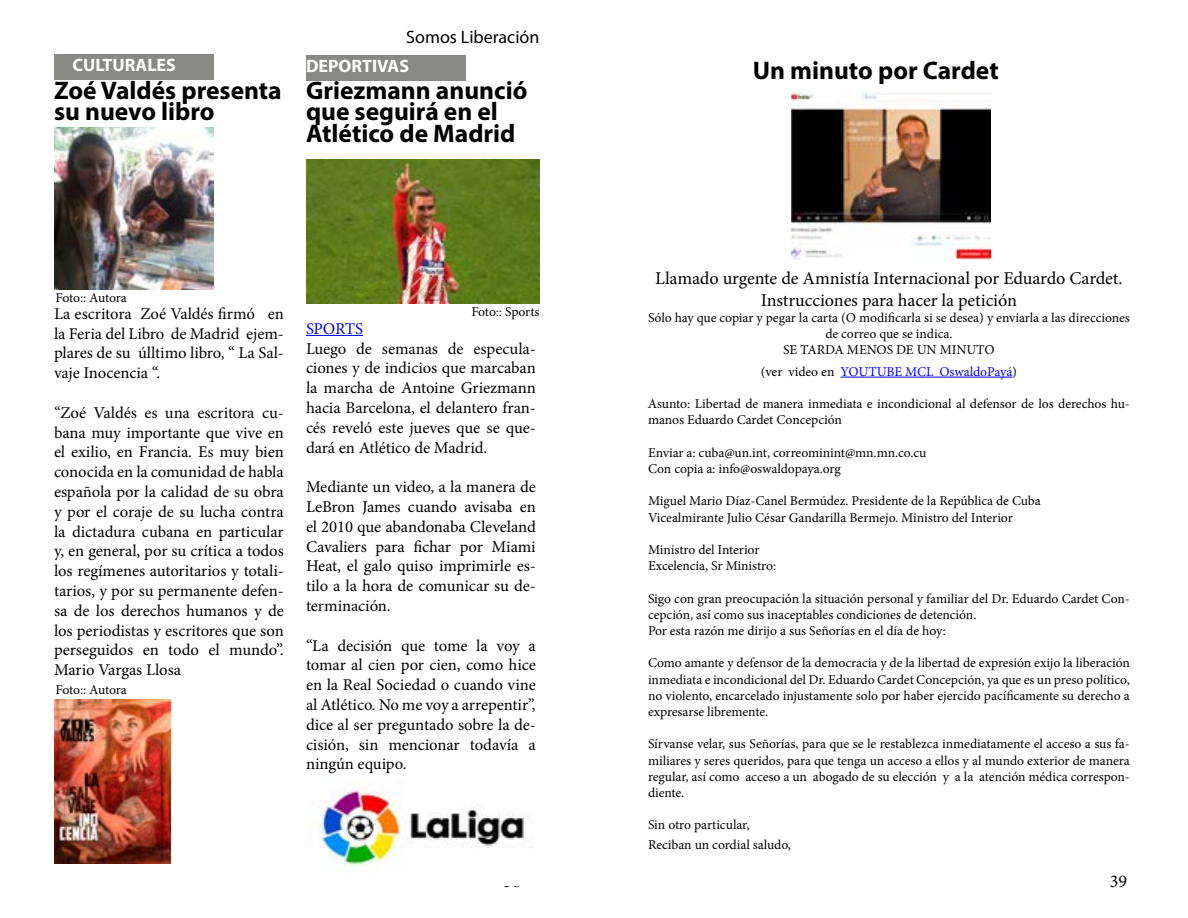
<style>
.page{position:relative;width:1188px;height:918px;background:#fff}
.page>*{position:absolute;margin:0;border:0;box-sizing:border-box;transform-origin:0 0}
.t1{font:700 25.5px/21px "Myriad Pro";color:#000}
.t2{font:18px/21.6px "Minion Pro";color:#000;text-align:center}
.t3{font:700 18px "Myriad Pro";color:#fff}
.t4{font:18px "Myriad Pro";color:#000}
.t5{font:16.5px/19.8px "Minion Pro";letter-spacing:-.005em;color:#000;text-align:justify}
.t6{font:16.5px "Minion Pro";color:#00f}
.t7{font:13.5px/16.2px "Minion Pro";color:#000}
.t8{font:13.5px "Minion Pro";color:#00f}
.s1{color:#000}
</style>
<div class="page">
<div style="left:54px;top:54px;width:160px;height:26px;background:#888885"></div>
<img style="left:54px;top:128px;width:160px;height:161px">
<div style="left:306px;top:55px;width:160px;height:25px;background:#888885"></div>
<img style="left:306px;top:159px;width:233px;height:144px">
<hr style="left:306px;top:335px;width:57px;height:1px;background:#00f">
<img style="left:54px;top:700px;width:117px;height:164px">
<img style="left:306px;top:783px;width:226px;height:89px">
<hr style="left:841px;top:377px;width:171px;height:1px;background:#00f">
<img style="left:792px;top:90px;width:198px;height:169px">
<h2 class="t3" style="left:72px;top:53px;width:105px">CULTURALES</h2>
<h1 class="t1" style="left:54px;top:80px;width:229px">Zoé Valdés presenta su nuevo libro</h1>
<h2 class="t4" style="left:406px;top:26px;width:135px">Somos Liberación</h2>
<h2 class="t3" style="left:306px;top:54px;width:105px">DEPORTIVAS</h2>
<h1 class="t1" style="left:306px;top:80px;width:223px">Griezmann anunció que seguirá en el<br>Atlético de Madrid</h1>
<p class="t7" style="left:55px;top:290px;width:73px">Foto:: Autora</p>
<p class="t5" style="left:54px;top:304px;width:232px">La escritora Zoé Valdés firmó en la Feria del Libro de Madrid ejem&shy;plares de su úlltimo libro, “ La Sal&shy;vaje Inocencia “.</p>
<p class="t5" style="left:54px;top:403px;width:232px">“Zoé Valdés es una escritora cu&shy;bana muy importante que vive en el exilio, en Francia. Es muy bien conocida en la comunidad de habla española por la calidad de su obra y por el coraje de su lucha contra la dictadura cubana en particular y, en general, por su crítica a todos los regímenes autoritarios y totali&shy;tarios, y por su permanente defen&shy;sa de los derechos humanos y de los periodistas y escritores que son perseguidos en todo el mundo”.<br>Mario Vargas Llosa</p>
<p class="t7" style="left:55px;top:681px;width:73px">Foto:: Autora</p>
<p class="t7" style="left:471px;top:304px;width:70px">Foto:: Sports</p>
<p class="t6" style="left:306px;top:318px;width:59px">SPORTS</p>
<p class="t5" style="left:306px;top:339px;width:232px">Luego de semanas de especula&shy;ciones y de indicios que marcaban la marcha de Antoine Griezmann hacia Barcelona, el delantero fran&shy;cés reveló este jueves que se que&shy;dará en Atlético de Madrid.</p>
<p class="t5" style="left:306px;top:477px;width:232px">Mediante un video, a la manera de LeBron James cuando avisaba en el 2010 que abandonaba Cleveland Cavaliers para fichar por Miami Heat, el galo quiso imprimirle es&shy;tilo a la hora de comunicar su de&shy;terminación.</p>
<p class="t5" style="left:306px;top:636px;width:232px">“La decisión que tome la voy a tomar al cien por cien, como hice en la Real Sociedad o cuando vine al Atlético. No me voy a arrepentir”, dice al ser preguntado sobre la de&shy;cisión, sin mencionar todavía a ningún equipo.</p>
<h2 class="t2" style="left:504px;top:871px;width:19px">38</h2>
<h1 class="t1" style="left:753px;top:59px;width:248px">Un minuto por Cardet</h1>
<h2 class="t2" style="left:655px;top:267px;width:469px">Llamado urgente de Amnistía Internacional por Eduardo Cardet.<br>Instrucciones para hacer la petición</h2>
<p class="t7" style="left:648px;top:309px;width:484px;text-align:center">Sólo hay que copiar y pegar la carta (O modificarla si se desea) y enviarla a las direcciones de correo que se indica.<br>SE TARDA MENOS DE UN MINUTO</p>
<p class="t8" style="left:761px;top:362px;width:258px"><span class="s1">(ver video en</span> YOUTUBE MCL OswaldoPayá<span class="s1">)</span></p>
<p class="t7" style="left:648px;top:396px;width:484px">Asunto: Libertad de manera inmediata e incondicional al defensor de los derechos hu&shy;manos Eduardo Cardet Concepción</p>
<p class="t7" style="left:648px;top:444px;width:280px">Enviar a: cuba@un.int, correominint@mn.mn.co.cu<br>Con copia a: info@oswaldopaya.org</p>
<p class="t7" style="left:648px;top:493px;width:395px">Miguel Mario Díaz-Canel Bermúdez. Presidente de la República de Cuba<br>Vicealmirante Julio César Gandarilla Bermejo. Ministro del Interior</p>
<p class="t7" style="left:648px;top:542px;width:130px">Ministro del Interior<br>Excelencia, Sr Ministro:</p>
<p class="t7" style="left:648px;top:590px;width:484px">Sigo con gran preocupación la situación personal y familiar del Dr. Eduardo Cardet Con&shy;cepción, así como sus inaceptables condiciones de detención.<br>Por esta razón me dirijo a sus Señorías en el día de hoy:</p>
<p class="t7" style="left:648px;top:655px;width:484px;text-align:justify">Como amante y defensor de la democracia y de la libertad de expresión exijo la liberación inmediata e incondicional del Dr. Eduardo Cardet Concepción, ya que es un preso político, no violento, encarcelado injustamente solo por haber ejercido pacíficamente su derecho a expresarse libremente.</p>
<p class="t7" style="left:648px;top:736px;width:484px;text-align:justify">Sírvanse velar, sus Señorías, para que se le restablezca inmediatamente el acceso a sus fa&shy;miliares y seres queridos, para que tenga un acceso a ellos y al mundo exterior de manera regular, así como acceso a un abogado de su elección y a la atención médica correspon&shy;diente.</p>
<p class="t7" style="left:648px;top:815px;width:145px;line-height:19.8px">Sin otro particular,<br>Reciban un cordial saludo,</p>
<h2 class="t2" style="left:1110px;top:871px;width:19px">39</h2>
</div>
